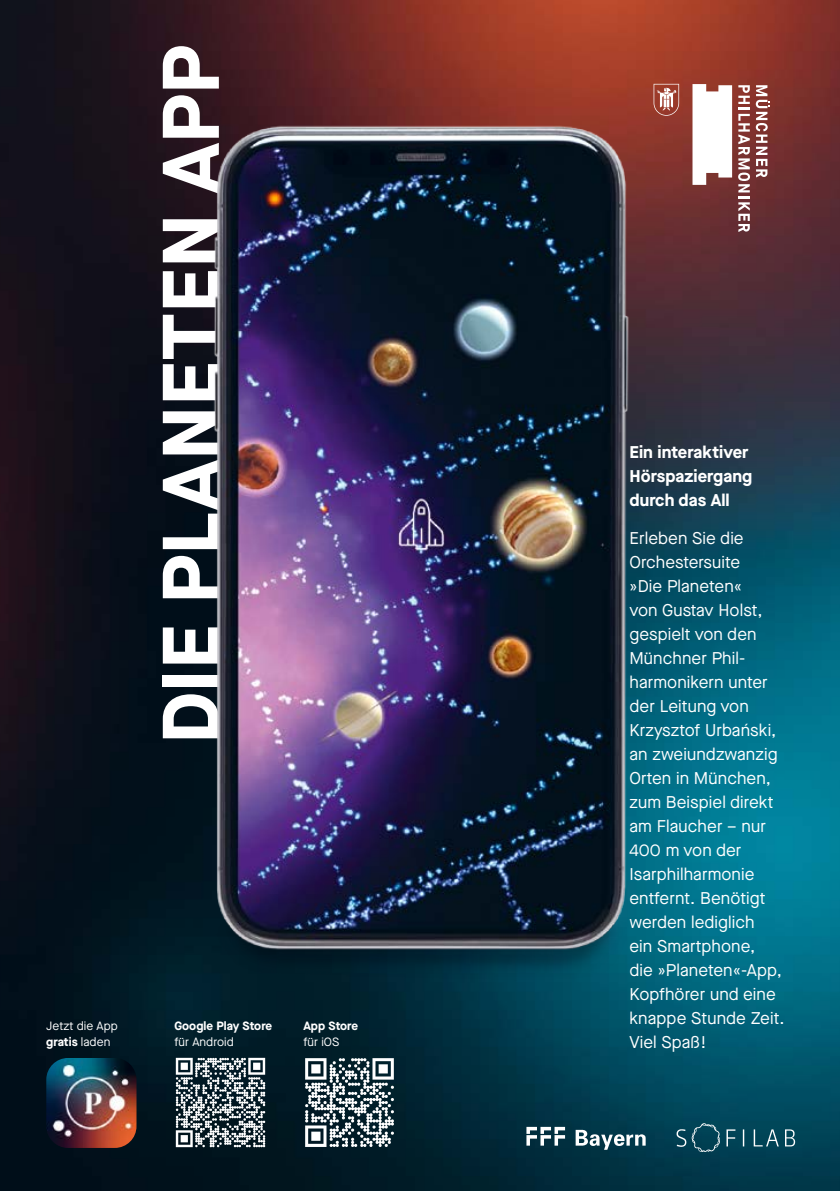
<style>
.page{position:relative;width:840px;height:1191px;background:#fff}
.page>*{position:absolute;margin:0;border:0;box-sizing:border-box;transform-origin:0 0}
.t1{font:700 80px "Maison Neue";color:#fff}
.t2{font:17px/24px "Maison Neue";letter-spacing:.005em;color:#fff}
.t3{font:700 17px/24px "Maison Neue";letter-spacing:.005em;color:#fff}
.t4{font:12px/16px "Maison Neue";letter-spacing:.005em;color:#fff}
.t5{font:700 12px "Maison Neue";letter-spacing:.005em;color:#fff}
.s1{font-weight:700}
</style>
<div class="page">
<img style="left:0;top:0;width:839px;height:1191px">
<img style="left:188px;top:94px;width:465px;height:886px">
<img style="left:171px;top:1053px;width:98px;height:99px">
<img style="left:299px;top:1052px;width:100px;height:101px">
<img style="left:676px;top:1122px;width:119px;height:29px">
<svg style="left:526px;top:1126px;width:38px;height:19px"></svg>
<svg style="left:575px;top:1129px;width:70px;height:20px"></svg>
<img style="left:46px;top:1058px;width:90px;height:90px">
<svg style="left:692px;top:84px;width:39px;height:101px"></svg>
<svg style="left:737px;top:85px;width:12px;height:147px"></svg>
<svg style="left:755px;top:85px;width:14px;height:92px"></svg>
<svg style="left:653px;top:84px;width:25px;height:32px"></svg>
<h1 class="t1" style="left:134px;top:744px;width:700px;rotate:-90deg">DIE PLANETEN APP</h1>
<p class="t4" style="left:46px;top:1017px;width:73px">Jetzt die App <span class="s1">gratis</span> laden</p>
<p class="t5" style="left:174px;top:1017px;width:99px">Google Play Store</p>
<p class="t4" style="left:174px;top:1033px;width:61px">für Android</p>
<p class="t5" style="left:303px;top:1017px;width:56px">App Store</p>
<p class="t4" style="left:303px;top:1033px;width:37px">für iOS</p>
<p class="t3" style="left:629px;top:439px;width:124px">Ein interaktiver<br>Hörspaziergang durch das All</p>
<p class="t2" style="left:629px;top:525px;width:157px">Erleben Sie die<br>Orchestersuite<br>»Die Planeten«<br>von Gustav Holst, gespielt von den<br>Münchner Phil&shy;harmonikern unter der Leitung von<br>Krzysztof Urbański, an zweiundzwanzig<br>Orten in München, zum Beispiel direkt am Flaucher – nur<br>400 m von der<br>Isarphilharmonie entfernt. Benötigt werden lediglich<br>ein Smartphone,<br>die »Planeten«-App,<br>Kopfhörer und eine knappe Stunde Zeit.<br>Viel Spaß!</p>
</div>
